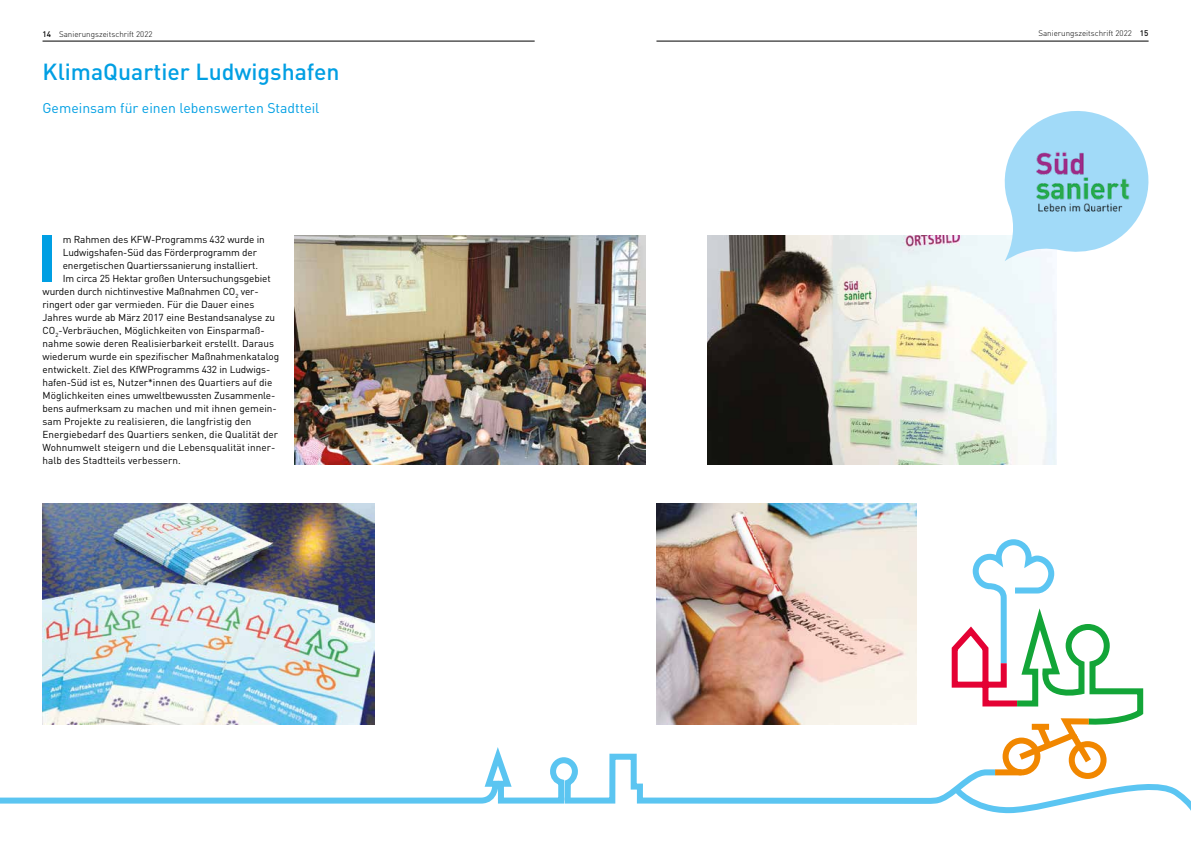
<style>
.page{position:relative;width:1191px;height:842px;background:#fff}
.page>*{position:absolute;margin:0;border:0;box-sizing:border-box;transform-origin:0 0}
.t1{font:700 64.8px "FFDIN";color:#009fe3}
.t2{font:500 23px "FFDIN";color:#009fe3}
.t3{font:14px "FFDIN";color:#009fe3}
.t4{font:10px "FFDIN";color:#000}
.t5{font:300 8px "FFDIN";color:#000}
.s1{font-weight:500}
</style>
<div class="page">
<hr style="left:656px;top:41px;width:492px;height:1px;background:#000">
<hr style="left:43px;top:41px;width:491px;height:1px;background:#000">
<img style="left:43px;top:503px;width:331px;height:33px">
<img style="left:294px;top:235px;width:351px;height:229px">
<img style="left:707px;top:235px;width:349px;height:229px">
<img style="left:656px;top:503px;width:260px;height:33px">
<svg style="left:995px;top:111px;width:154px;height:150px"></svg>
<img style="left:1019px;top:150px;width:117px;height:62px">
<img style="left:0;top:536px;width:1191px;height:278px">
<div style="left:1068px;top:741px;width:38px;height:38px;border:6px solid #f18700;border-radius:50%"></div>
<div style="left:995px;top:769px;width:26px;height:6px;background:#f18700"></div>
<p class="t5" style="left:43px;top:29px;width:111px"><span class="s1">14</span> Sanierungszeitschrift 2022</p>
<p class="t5" style="left:1038px;top:29px;width:112px">Sanierungszeitschrift 2022 <span class="s1">15</span></p>
<h2 class="t2" style="left:43px;top:56px;width:298px">KlimaQuartier Ludwigshafen</h2>
<h3 class="t3" style="left:43px;top:99px;width:278px">Gemeinsam für einen lebenswerten Stadtteil</h3>
<h1 class="t1" style="left:37px;top:216px;width:21px">I</h1>
<p class="t4" style="left:63px;top:233px;width:203px">m Rahmen des KFW-Programms 432 wurde in</p>
<p class="t4" style="left:63px;top:246px;width:196px">Ludwigshafen-Süd das Förderprogramm der</p>
<p class="t4" style="left:63px;top:259px;width:197px">energetischen Quartierssanierung installiert.</p>
<p class="t4" style="left:63px;top:272px;width:210px">Im circa 25 Hektar großen Untersuchungsgebiet</p>
<p class="t4" style="left:43px;top:285px;width:217px">wurden durch nichtinvestive Maßnahmen CO<sub>2</sub> ver-</p>
<p class="t4" style="left:43px;top:298px;width:213px">ringert oder gar vermieden. Für die Dauer eines</p>
<p class="t4" style="left:43px;top:311px;width:234px">Jahres wurde ab März 2017 eine Bestandsanalyse zu</p>
<p class="t4" style="left:43px;top:324px;width:224px">CO<sub>2</sub>-Verbräuchen, Möglichkeiten von Einsparmaß-</p>
<p class="t4" style="left:43px;top:337px;width:233px">nahme sowie deren Realisierbarkeit erstellt. Daraus</p>
<p class="t4" style="left:43px;top:350px;width:238px">wiederum wurde ein spezifischer Maßnahmenkatalog</p>
<p class="t4" style="left:43px;top:363px;width:229px">entwickelt. Ziel des KfWProgramms 432 in Ludwigs-</p>
<p class="t4" style="left:43px;top:376px;width:231px">hafen-Süd ist es, Nutzer*innen des Quartiers auf die</p>
<p class="t4" style="left:43px;top:389px;width:234px">Möglichkeiten eines umweltbewussten Zusammenle-</p>
<p class="t4" style="left:43px;top:402px;width:234px">bens aufmerksam zu machen und mit ihnen gemein-</p>
<p class="t4" style="left:43px;top:415px;width:210px">sam Projekte zu realisieren, die langfristig den</p>
<p class="t4" style="left:43px;top:428px;width:237px">Energiebedarf des Quartiers senken, die Qualität der</p>
<p class="t4" style="left:43px;top:441px;width:234px">Wohnumwelt steigern und die Lebensqualität inner-</p>
<p class="t4" style="left:43px;top:454px;width:140px">halb des Stadtteils verbessern.</p>
</div>
